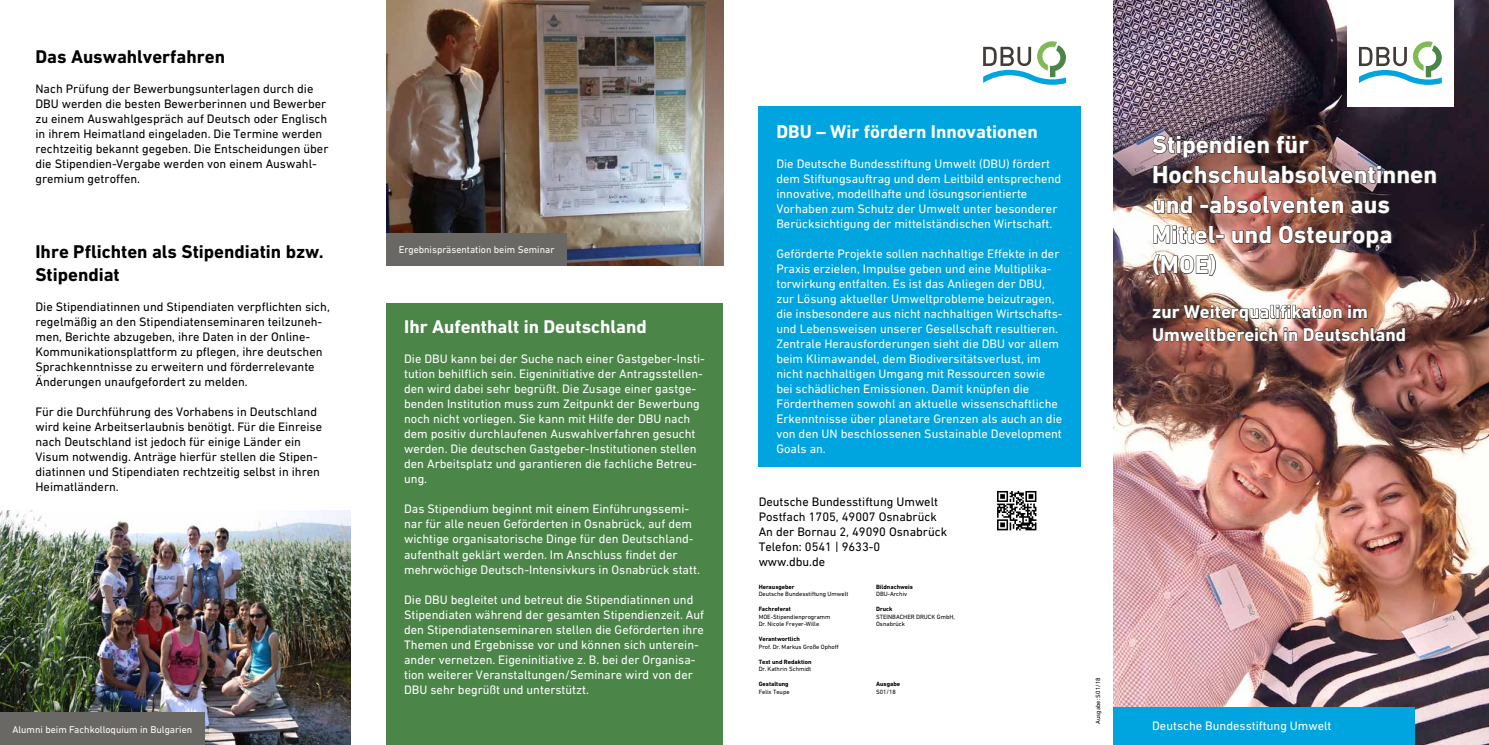
<style>
.page{position:relative;width:1489px;height:745px;background:#fff}
.page>*{position:absolute;margin:0;border:0;box-sizing:border-box;transform-origin:0 0}
.Headline_Titel_90__s{font:700 25px/30px "DIN Next W1 G";color:#fff}
.Headline_schwarz{font:700 18.75px/22.5px "DIN Next W1 G";color:#000}
.Headline_weiss{font:700 18.75px "DIN Next W1 G";color:#fff}
.Headline_schwarz_Kop{font:700 18.75px/22.5px "DIN Next W1 G";color:#fff}
.Copy_weiss{font:12.5px/15px "DIN Next W1 G";color:#fff}
.Copy_schwarz{font:12.5px/15px "DIN Next W1 G";color:#000}
.Adresse{font:12.5px "DIN Next W1 G";color:#000}
.BU_weiß{font:10px "DIN Next W1 G";color:#fff}
.Impressum_Copy{font:6.25px/7.5px "DIN Next W1 G";color:#000}
.Impressum_Headline{font:700 6.25px "DIN Next W1 G";color:#000}
.Infotext{font:6.25px "DIN Next W1 G";color:#000}
</style>
<div class="page">
<div style="left:386px;top:303px;width:337px;height:441px;background:#4b8548"></div>
<img style="left:1113px;top:0;width:375px;height:744px">
<svg style="left:1151px;top:134px;width:118px;height:25px;background:#675255"></svg>
<svg style="left:1275px;top:135px;width:34px;height:19px"></svg>
<img style="left:1152px;top:165px;width:284px;height:21px">
<svg style="left:1152px;top:195px;width:41px;height:19px"></svg>
<svg style="left:1199px;top:195px;width:145px;height:21px;background:#8a584c"></svg>
<svg style="left:1350px;top:199px;width:40px;height:15px"></svg>
<svg style="left:1152px;top:225px;width:72px;height:19px"></svg>
<svg style="left:1230px;top:225px;width:41px;height:19px"></svg>
<svg style="left:1277px;top:224px;width:115px;height:25px;background:#5e413d"></svg>
<svg style="left:1152px;top:253px;width:64px;height:23px"></svg>
<img style="left:1151px;top:296px;width:255px;height:53px">
<img style="left:0;top:510px;width:351px;height:234px">
<img style="left:386px;top:0;width:337px;height:265px">
<div style="left:386px;top:233px;width:181px;height:32px;background:#6a6864"></div>
<div style="left:0;top:712px;width:205px;height:32px;background:#6a6864"></div>
<div style="left:1113px;top:706px;width:301px;height:38px;background:#00a4df"></div>
<div style="left:1346px;top:0;width:107px;height:106px;background:#fff"></div>
<svg style="left:1359px;top:41px;width:82px;height:44px"></svg>
<svg style="left:983px;top:41px;width:82px;height:44px"></svg>
<div style="left:758px;top:106px;width:323px;height:361px;background:#00a4df"></div>
<svg style="left:997px;top:491px;width:39px;height:39px"></svg>
<p class="Headline_schwarz" style="left:35px;top:45px;width:191px">Das Auswahlverfahren</p>
<p class="Copy_schwarz" style="left:35px;top:81px;width:294px">Nach Prüfung der Bewerbungsunterlagen durch die DBU werden die besten Bewerberinnen und Bewerber zu einem Auswahlgespräch auf Deutsch oder Englisch in ihrem Heimatland eingeladen. Die Termine werden rechtzeitig bekannt gegeben. Die Entscheidungen über die Stipendien-Vergabe werden von einem Auswahl&shy;gremium getroffen.</p>
<p class="Headline_weiss" style="left:776px;top:120px;width:263px">DBU – Wir fördern Innovationen</p>
<p class="Copy_weiss" style="left:776px;top:156px;width:286px">Die Deutsche Bundesstiftung Umwelt (DBU) fördert dem Stiftungsauftrag und dem Leitbild entsprechend innovative, modellhafte und lösungsorientierte Vorhaben zum Schutz der Umwelt unter besonderer Berücksichtigung der mittelständischen Wirtschaft.</p>
<p class="Copy_weiss" style="left:776px;top:246px;width:288px">Geförderte Projekte sollen nachhaltige Effekte in der Praxis erzielen, Impulse geben und eine Multiplika&shy;torwirkung entfalten. Es ist das Anliegen der DBU, zur Lösung aktueller Umweltprobleme beizutragen, die insbesondere aus nicht nachhaltigen Wirtschafts&shy;und Lebensweisen unserer Gesellschaft resultieren.<br>Zentrale Herausforderungen sieht die DBU vor allem beim Klimawandel, dem Biodiversitätsverlust, im nicht nachhaltigen Umgang mit Ressourcen sowie bei schädlichen Emissionen. Damit knüpfen die Förderthemen sowohl an aktuelle wissenschaftliche Erkenntnisse über planetare Grenzen als auch an die von den UN beschlossenen Sustainable Development Goals an.</p>
<p class="Headline_Titel_90__s" style="left:1152px;top:129px;width:286px">Stipendien für<br>Hochschulabsolventinnen und -absolventen aus<br>Mittel- und Osteuropa (MOE)</p>
<p class="Headline_schwarz_Kop" style="left:1152px;top:300px;width:255px">zur Weiterqualifikation im<br>Umweltbereich in Deutschland</p>
<p class="Headline_schwarz" style="left:35px;top:240px;width:290px">Ihre Pflichten als Stipendiatin bzw.<br>Stipendiat</p>
<p class="Copy_schwarz" style="left:35px;top:298px;width:296px">Die Stipendiatinnen und Stipendiaten verpflichten sich, regelmäßig an den Stipendiatenseminaren teilzuneh&shy;men, Berichte abzugeben, ihre Daten in der Online-Kommunikationsplattform zu pflegen, ihre deutschen Sprachkenntnisse zu erweitern und förderrelevante Änderungen unaufgefordert zu melden.</p>
<p class="Copy_schwarz" style="left:35px;top:403px;width:288px">Für die Durchführung des Vorhabens in Deutschland wird keine Arbeitserlaubnis benötigt. Für die Einreise nach Deutschland ist jedoch für einige Länder ein Visum notwendig. Anträge hierfür stellen die Stipen&shy;diatinnen und Stipendiaten rechtzeitig selbst in ihren Heimatländern.</p>
<p class="BU_weiß" style="left:399px;top:244px;width:157px">Ergebnispräsentation beim Seminar</p>
<p class="Headline_weiss" style="left:404px;top:315px;width:244px">Ihr Aufenthalt in Deutschland</p>
<p class="Copy_weiss" style="left:404px;top:351px;width:302px">Die DBU kann bei der Suche nach einer Gastgeber-Insti&shy;tution behilflich sein. Eigeninitiative der Antragsstellen&shy;den wird dabei sehr begrüßt. Die Zusage einer gastge&shy;benden Institution muss zum Zeitpunkt der Bewerbung noch nicht vorliegen. Sie kann mit Hilfe der DBU nach dem positiv durchlaufenen Auswahlverfahren gesucht werden. Die deutschen Gastgeber-Institutionen stellen den Arbeitsplatz und garantieren die fachliche Betreu&shy;ung.</p>
<p class="Copy_weiss" style="left:404px;top:501px;width:297px">Das Stipendium beginnt mit einem Einführungssemi&shy;nar für alle neuen Geförderten in Osnabrück, auf dem wichtige organisatorische Dinge für den Deutschland&shy;aufenthalt geklärt werden. Im Anschluss findet der mehrwöchige Deutsch-Intensivkurs in Osnabrück statt.</p>
<p class="Copy_weiss" style="left:404px;top:591px;width:301px">Die DBU begleitet und betreut die Stipendiatinnen und Stipendiaten während der gesamten Stipendienzeit. Auf den Stipendiatenseminaren stellen die Geförderten ihre Themen und Ergebnisse vor und können sich unterein&shy;ander vernetzen. Eigeninitiative z. B. bei der Organisa&shy;tion weiterer Veranstaltungen/Seminare wird von der DBU sehr begrüßt und unterstützt.</p>
<p class="Adresse" style="left:758px;top:494px;width:181px">Deutsche Bundesstiftung Umwelt</p>
<p class="Adresse" style="left:758px;top:509px;width:179px">Postfach 1705, 49007 Osnabrück</p>
<p class="Adresse" style="left:758px;top:524px;width:190px">An der Bornau 2, 49090 Osnabrück</p>
<p class="Adresse" style="left:758px;top:539px;width:123px">Telefon: 0541 | 9633-0</p>
<p class="Adresse" style="left:758px;top:554px;width:68px">www.dbu.de</p>
<p class="Impressum_Headline" style="left:758px;top:582px;width:37px">Herausgeber</p>
<p class="Impressum_Copy" style="left:758px;top:589px;width:91px">Deutsche Bundesstiftung Umwelt</p>
<p class="Impressum_Headline" style="left:758px;top:605px;width:34px">Fachreferat</p>
<p class="Impressum_Copy" style="left:758px;top:612px;width:73px">MOE-Stipendienprogramm</p>
<p class="Impressum_Copy" style="left:758px;top:619px;width:62px">Dr. Nicole Freyer-Wille</p>
<p class="Impressum_Headline" style="left:758px;top:635px;width:43px">Verantwortlich</p>
<p class="Impressum_Copy" style="left:758px;top:642px;width:82px">Prof. Dr. Markus Große Ophoff</p>
<p class="Impressum_Headline" style="left:758px;top:657px;width:55px">Text und Redaktion</p>
<p class="Impressum_Copy" style="left:758px;top:664px;width:54px">Dr. Kathrin Schmidt</p>
<p class="Impressum_Headline" style="left:758px;top:680px;width:31px">Gestaltung</p>
<p class="Impressum_Copy" style="left:758px;top:687px;width:32px">Felix Teupe</p>
<p class="Impressum_Headline" style="left:876px;top:582px;width:38px">Bildnachweis</p>
<p class="Impressum_Copy" style="left:876px;top:589px;width:33px">DBU-Archiv</p>
<p class="Impressum_Headline" style="left:876px;top:605px;width:18px">Druck</p>
<p class="Impressum_Copy" style="left:876px;top:612px;width:80px">STEINBACHER DRUCK GmbH,<br>Osnabrück</p>
<p class="Infotext" style="left:1094px;top:723px;width:47px;rotate:-90deg">Ausgabe: S01/18</p>
<p class="Impressum_Headline" style="left:876px;top:680px;width:25px">Ausgabe</p>
<p class="Impressum_Copy" style="left:876px;top:687px;width:21px">S01/18</p>
<p class="BU_weiß" style="left:12px;top:723px;width:181px">Alumni beim Fachkolloquium in Bulgarien</p>
<p class="Copy_weiss" style="left:1152px;top:718px;width:181px">Deutsche Bundesstiftung Umwelt</p>
</div>
